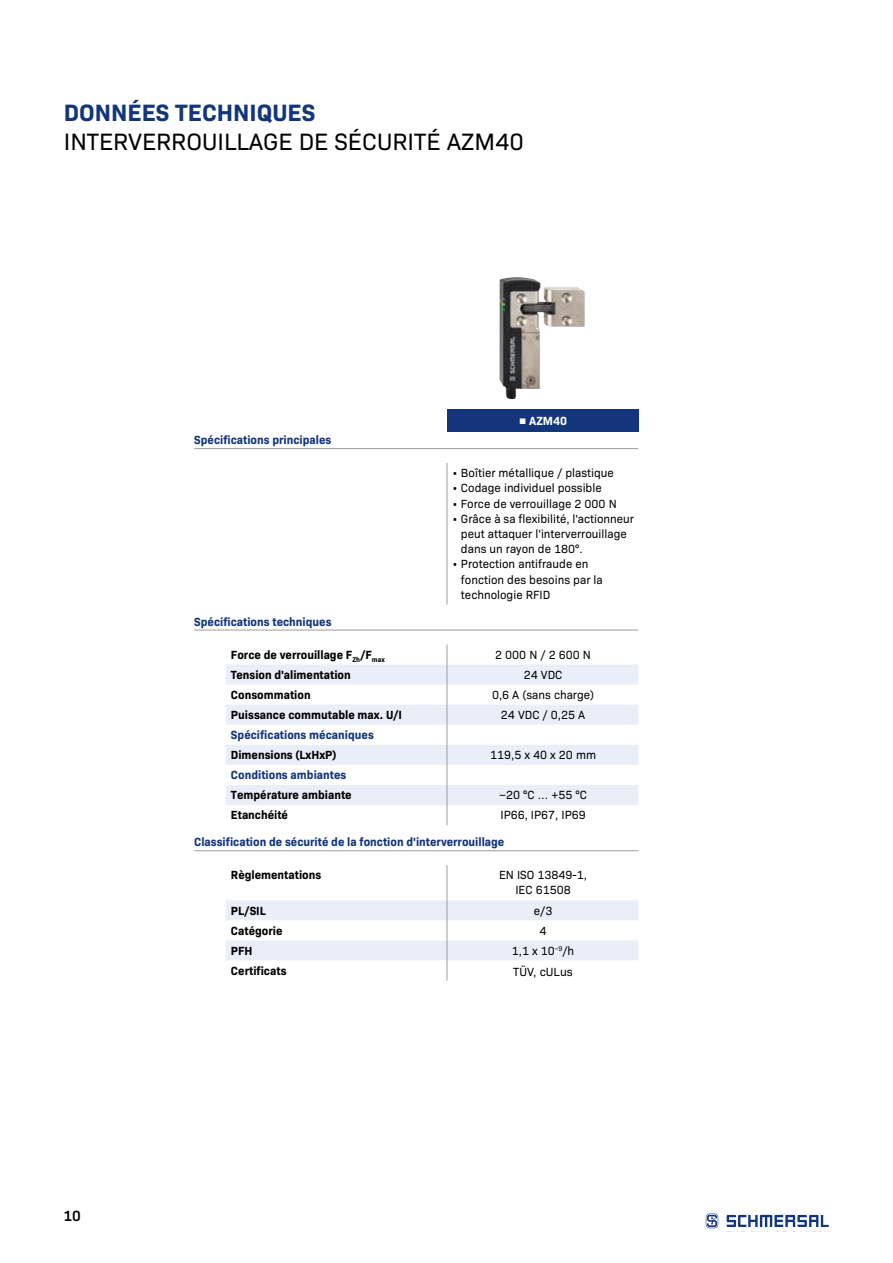
<style>
.page{position:relative;width:893px;height:1263px;background:#fff}
.page>*{position:absolute;margin:0;border:0;box-sizing:border-box;transform-origin:0 0}
.t1{font:24px "Bio Sans";color:#000}
.t2{font:700 24px "Bio Sans";color:#13357a}
.t3{font:600 15px "Bio Sans";color:#000}
.t4{font:12px/15.1px "Bio Sans";color:#000}
.t5{font:700 12px "Bio Sans";color:#000}
.t6{font:700 12px "Bio Sans";color:#13357a}
.t7{font:700 12px "Bio Sans";color:#fff}
.s1{font-family:"Arial";font-weight:400}
</style>
<div class="page">
<svg style="left:727px;top:1215px;width:102px;height:12px"></svg>
<svg style="left:706px;top:1213px;width:12px;height:15px"></svg>
<div style="left:447px;top:409px;width:191px;height:23px;background:#13357a"></div>
<svg style="left:226px;top:664px;width:412px;height:236px"></svg>
<svg style="left:447px;top:644px;width:1px;height:181px"></svg>
<hr style="left:447px;top:865px;width:1px;height:35px;background:#9d9d9c">
<svg style="left:226px;top:900px;width:412px;height:80px"></svg>
<hr style="left:447px;top:463px;width:1px;height:141px;background:#9d9d9c">
<img style="left:499px;top:277px;width:86px;height:122px">
<hr style="left:194px;top:448px;width:444px;height:1px;background:#9d9d9c">
<hr style="left:194px;top:630px;width:444px;height:1px;background:#9d9d9c">
<hr style="left:194px;top:850px;width:444px;height:1px;background:#9d9d9c">
<h1 class="t2" style="left:64px;top:94px;width:253px">DONNÉES TECHNIQUES</h1>
<h1 class="t1" style="left:64px;top:124px;width:462px">INTERVERROUILLAGE DE SÉCURITÉ AZM40</h1>
<p class="t6" style="left:194px;top:431px;width:139px">Spécifications principales</p>
<p class="t7" style="left:519px;top:411px;width:49px"><span class="s1">■</span> AZM40</p>
<p class="t4" style="left:452px;top:465px;width:163px">• Boîtier métallique / plastique</p>
<p class="t4" style="left:452px;top:480px;width:151px">• Codage individuel possible</p>
<p class="t4" style="left:452px;top:495px;width:166px">• Force de verrouillage 2 000 N</p>
<p class="t4" style="left:461px;top:510px;width:175px;text-indent:-9px">• Grâce à sa flexibilité, l'actionneur peut attaquer l'interverrouillage dans un rayon de 180°.</p>
<p class="t4" style="left:461px;top:556px;width:143px;text-indent:-9px">• Protection antifraude en fonction des besoins par la technologie RFID</p>
<p class="t3" style="left:63px;top:1204px;width:19px">10</p>
<p class="t6" style="left:194px;top:612px;width:139px">Spécifications techniques</p>
<p class="t5" style="left:231px;top:645px;width:155px">Force de verrouillage F<sub>Zh</sub>/F<sub>max</sub></p>
<p class="t4" style="left:495px;top:646px;width:97px">2 000 N / 2 600 N</p>
<p class="t5" style="left:231px;top:665px;width:121px">Tension d'alimentation</p>
<p class="t4" style="left:524px;top:666px;width:40px">24 VDC</p>
<p class="t5" style="left:231px;top:685px;width:81px">Consommation</p>
<p class="t4" style="left:492px;top:686px;width:104px">0,6 A (sans charge)</p>
<p class="t5" style="left:231px;top:706px;width:173px">Puissance commutable max. U/I</p>
<p class="t4" style="left:501px;top:706px;width:86px">24 VDC / 0,25 A</p>
<p class="t6" style="left:231px;top:726px;width:144px">Spécifications mécaniques</p>
<p class="t5" style="left:231px;top:746px;width:107px">Dimensions (LxHxP)</p>
<p class="t4" style="left:490px;top:746px;width:108px">119,5 x 40 x 20 mm</p>
<p class="t6" style="left:231px;top:766px;width:117px">Conditions ambiantes</p>
<p class="t5" style="left:231px;top:786px;width:122px">Température ambiante</p>
<p class="t4" style="left:499px;top:787px;width:89px">−20 °C … +55 °C</p>
<p class="t5" style="left:231px;top:806px;width:59px">Etanchéité</p>
<p class="t4" style="left:500px;top:807px;width:87px">IP66, IP67, IP69</p>
<p class="t6" style="left:194px;top:833px;width:312px">Classification de sécurité de la fonction d'interverrouillage</p>
<p class="t5" style="left:231px;top:866px;width:92px">Règlementations</p>
<p class="t4" style="left:499px;top:867px;width:89px;text-align:center">EN ISO 13849-1,<br>IEC 61508</p>
<p class="t5" style="left:231px;top:901px;width:36px">PL/SIL</p>
<p class="t4" style="left:534px;top:902px;width:20px">e/3</p>
<p class="t5" style="left:231px;top:921px;width:53px">Catégorie</p>
<p class="t4" style="left:540px;top:922px;width:9px">4</p>
<p class="t5" style="left:231px;top:941px;width:23px">PFH</p>
<p class="t4" style="left:512px;top:942px;width:64px">1,1 x 10<sup>–9</sup>/h</p>
<p class="t5" style="left:231px;top:961px;width:57px">Certificats</p>
<p class="t4" style="left:513px;top:964px;width:61px">TÜV, cULus</p>
</div>
